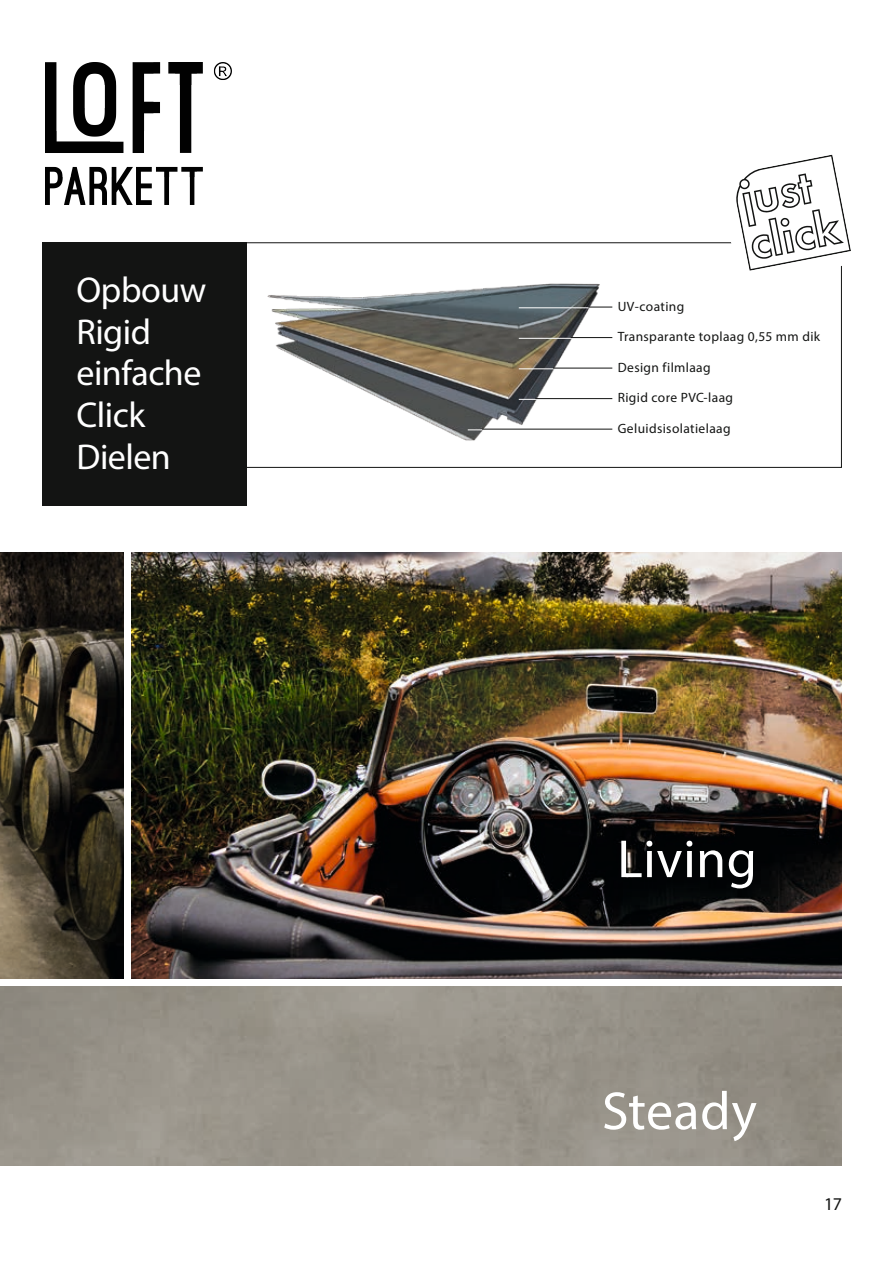
<style>
.page{position:relative;width:893px;height:1263px;background:#fff}
.page>*{position:absolute;margin:0;border:0;box-sizing:border-box;transform-origin:0 0}
.naam_op_foto__36_pt{font:54px "Myriad Pro";letter-spacing:.01em;color:#fff}
.Kop{font:36px/41.5px "Myriad Pro";letter-spacing:-.015em;color:#fff}
.t1{font:18px "Myriad Pro";color:#131413}
.teksten_body{font:13.5px "Myriad Pro";letter-spacing:.025em;color:#131413}
</style>
<div class="page">
<img style="left:0;top:553px;width:123px;height:425px">
<img style="left:132px;top:553px;width:710px;height:425px">
<img style="left:267px;top:283px;width:345px;height:158px">
<hr style="left:519px;top:307px;width:93px;height:1px;background:#fff">
<hr style="left:519px;top:338px;width:93px;height:1px;background:#fff">
<hr style="left:519px;top:368px;width:93px;height:1px;background:#fff">
<hr style="left:519px;top:399px;width:93px;height:1px;background:#fff">
<hr style="left:468px;top:429px;width:144px;height:1px;background:#fff">
<svg style="left:588px;top:307px;width:24px;height:1px"></svg>
<hr style="left:571px;top:337px;width:41px;height:1px;background:#131413">
<hr style="left:553px;top:368px;width:59px;height:1px;background:#131413">
<hr style="left:535px;top:398px;width:77px;height:1px;background:#131413">
<hr style="left:482px;top:429px;width:130px;height:1px;background:#131413">
<div style="left:43px;top:242px;width:204px;height:264px;background:#131413"></div>
<svg style="left:716px;top:154px;width:135px;height:132px"></svg>
<img style="left:46px;top:62px;width:186px;height:143px">
<p class="Kop" style="left:77px;top:269px;width:131px">Opbouw<br>Rigid einfache<br>Click<br>Dielen</p>
<p class="teksten_body" style="left:618px;top:298px;width:68px">UV-coating</p>
<p class="teksten_body" style="left:618px;top:328px;width:204px">Transparante toplaag 0,55 mm dik</p>
<p class="teksten_body" style="left:618px;top:359px;width:95px">Design filmlaag</p>
<p class="teksten_body" style="left:618px;top:389px;width:117px">Rigid core PVC-laag</p>
<p class="teksten_body" style="left:618px;top:420px;width:114px">Geluidsisolatielaag</p>
<p class="naam_op_foto__36_pt" style="left:617px;top:826px;width:141px">Living</p>
<p class="naam_op_foto__36_pt" style="left:602px;top:1078px;width:156px">Steady</p>
<h3 class="t1" style="left:824px;top:1193px;width:19px">17</h3>
</div>
